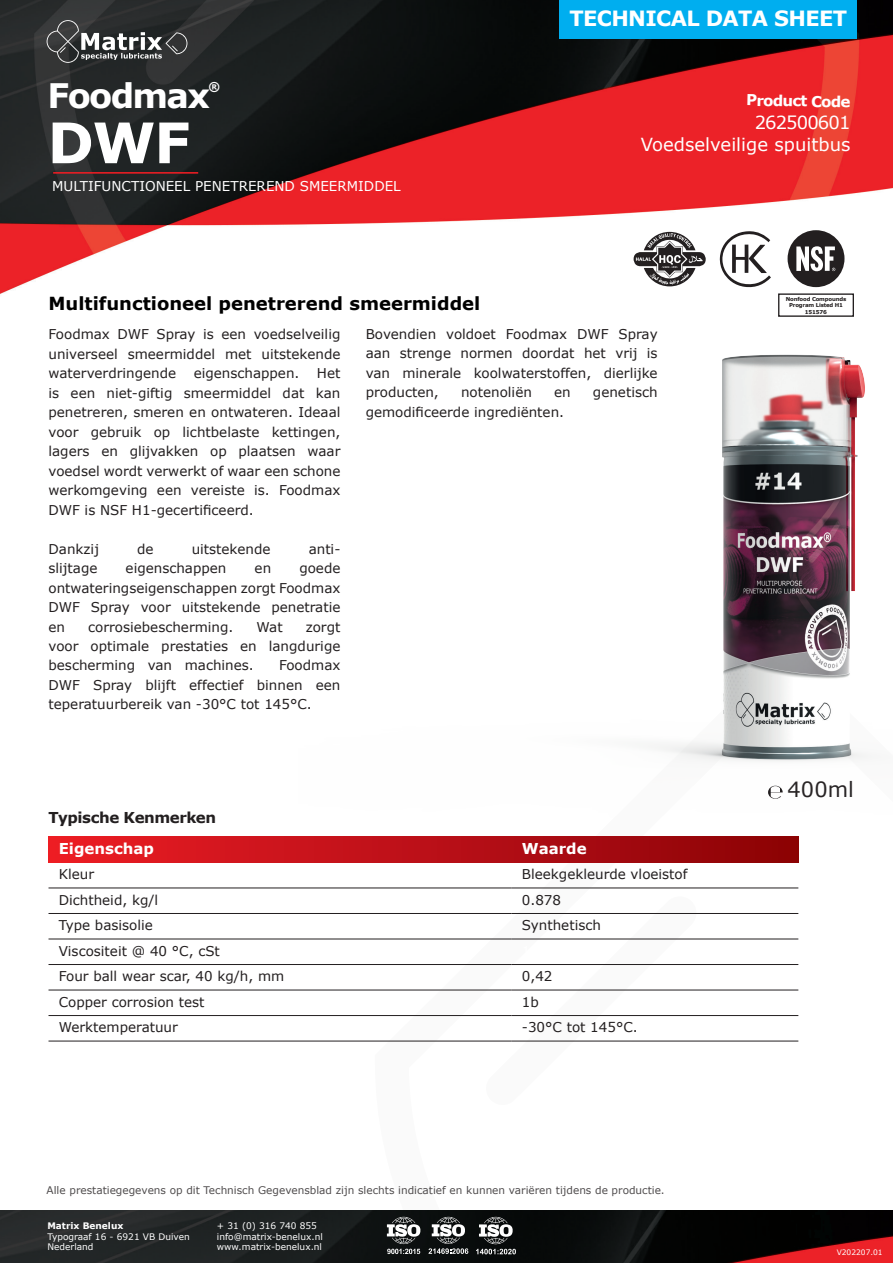
<style>
.page{position:relative;width:893px;height:1263px;background:#fff}
.page>*{position:absolute;margin:0;border:0;box-sizing:border-box;transform-origin:0 0}
.t1{font:700 55.95px "Verdana";color:#fff}
.t2{font:700 33.75px "Verdana";letter-spacing:-.05em;color:#fff}
.t3{font:700 21px "Verdana";letter-spacing:-.03em;color:#fff}
.t4{font:21px "Verdana";color:#231f20}
.t5{font:700 18px "Verdana";color:#000}
.t6{font:18px "Verdana";color:#fff}
.t7{font:18px "Verdana";letter-spacing:-.05em;color:#fff}
.t8{font:700 15px "Verdana";color:#fff}
.t9{font:700 15px "Verdana";letter-spacing:-.03em;color:#231f20}
.t10{font:13.5px/19.5px "Verdana";color:#231f20;text-align:justify}
.t11{font:13.5px "Verdana";color:#fff}
.t12{font:700 12.15px "Verdana";color:#fff}
.t13{font:10.5px "Verdana";color:#231f20}
.t14{font:9px/10.5px "Verdana";color:#fff}
.t15{font:700 9px "Verdana";color:#fff}
.t16{font:7.5px "Verdana";color:#fff}
.t17{font:700 5.4px/6.4px "Verdana";letter-spacing:-.03em;color:#231f20;text-align:center}
</style>
<div class="page">
<img style="left:0;top:0;width:893px;height:294px">
<svg style="left:375px;top:887px;width:518px;height:324px"></svg>
<div style="left:560px;top:0;width:297px;height:38px;background:#00aeef"></div>
<svg style="left:47px;top:20px;width:140px;height:43px;background:#505253"></svg>
<img style="left:0;top:1211px;width:893px;height:52px">
<svg style="left:387px;top:1217px;width:34px;height:37px"></svg>
<svg style="left:428px;top:1217px;width:40px;height:37px"></svg>
<svg style="left:476px;top:1217px;width:40px;height:37px"></svg>
<img style="left:298px;top:245px;width:595px;height:618px">
<div style="left:49px;top:837px;width:463px;height:25px;background:linear-gradient(to right,#ec1d23,#af0d15)"></div>
<div style="left:512px;top:837px;width:286px;height:25px;background:linear-gradient(to right,#af0d16,#8b0203)"></div>
<hr style="left:49px;top:888px;width:463px;height:1px;background:#231f20">
<hr style="left:512px;top:888px;width:286px;height:1px;background:#231f20">
<hr style="left:49px;top:913px;width:463px;height:1px;background:#231f20">
<hr style="left:512px;top:913px;width:286px;height:1px;background:#231f20">
<hr style="left:49px;top:939px;width:463px;height:1px;background:#231f20">
<hr style="left:512px;top:939px;width:286px;height:1px;background:#231f20">
<hr style="left:49px;top:964px;width:463px;height:1px;background:#231f20">
<hr style="left:512px;top:964px;width:286px;height:1px;background:#231f20">
<hr style="left:49px;top:990px;width:463px;height:1px;background:#231f20">
<hr style="left:512px;top:990px;width:286px;height:1px;background:#231f20">
<hr style="left:49px;top:1015px;width:463px;height:1px;background:#231f20">
<hr style="left:512px;top:1015px;width:286px;height:1px;background:#231f20">
<hr style="left:49px;top:1041px;width:463px;height:1px;background:#231f20">
<hr style="left:512px;top:1041px;width:286px;height:1px;background:#231f20">
<div style="left:778px;top:221px;width:76px;height:76px;background:#fff"></div>
<svg style="left:788px;top:230px;width:56px;height:57px"></svg>
<div style="left:632px;top:221px;width:76px;height:76px;background:#fff"></div>
<svg style="left:634px;top:232px;width:72px;height:54px"></svg>
<div style="left:708px;top:221px;width:76px;height:76px;background:#fff"></div>
<svg style="left:719px;top:231px;width:52px;height:57px"></svg>
<hr style="left:53px;top:172px;width:145px;height:2px;background:#ee1d23">
<svg style="left:768px;top:786px;width:15px;height:13px"></svg>
<h2 class="t2" style="left:47px;top:74px;width:164px">Foodmax</h2>
<p class="t12" style="left:208px;top:79px;width:13px">®</p>
<h1 class="t1" style="left:47px;top:106px;width:145px">DWF</h1>
<p class="t11" style="left:52px;top:178px;width:350px">MULTIFUNCTIONEEL PENETREREND SMEERMIDDEL</p>
<h3 class="t5" style="left:49px;top:292px;width:433px">Multifunctioneel penetrerend smeermiddel</h3>
<h3 class="t3" style="left:569px;top:5px;width:279px">TECHNICAL DATA SHEET</h3>
<p class="t8" style="left:747px;top:90px;width:106px;rotate:1deg">Product Code</p>
<h3 class="t7" style="left:755px;top:111px;width:97px">262500601</h3>
<h3 class="t6" style="left:641px;top:133px;width:211px">Voedselveilige spuitbus</h3>
<p class="t17" style="left:786px;top:296px;width:62px">Nonfood Compounds<br>Program Listed H1<br>151576</p>
<p class="t10" style="left:49px;top:325px;width:293px">Foodmax DWF Spray is een voedselveilig universeel smeermiddel met uitstekende waterverdringende</p>
<p class="t10" style="left:194px;top:364px;width:107px">eigenschappen.</p>
<p class="t10" style="left:49px;top:364px;width:293px;text-indent:268px">Het is een niet-giftig smeermiddel dat kan penetreren, smeren en ontwateren. Ideaal voor gebruik op lichtbelaste kettingen, lagers en glijvakken op plaatsen waar voedsel wordt verwerkt of waar een schone werkomgeving een vereiste is. Foodmax DWF is NSF H1-gecertificeerd.</p>
<p class="t10" style="left:49px;top:539px;width:52px">Dankzij</p>
<p class="t10" style="left:137px;top:539px;width:18px">de</p>
<p class="t10" style="left:192px;top:539px;width:80px">uitstekende</p>
<p class="t10" style="left:309px;top:539px;width:33px">anti-</p>
<p class="t10" style="left:49px;top:558px;width:50px">slijtage</p>
<p class="t10" style="left:126px;top:558px;width:102px">eigenschappen</p>
<p class="t10" style="left:255px;top:558px;width:18px">en</p>
<p class="t10" style="left:49px;top:558px;width:293px;text-indent:251px">goede ontwateringseigenschappen zorgt Foodmax DWF Spray voor uitstekende penetratie en</p>
<p class="t10" style="left:88px;top:617px;width:147px">corrosiebescherming.</p>
<p class="t10" style="left:257px;top:617px;width:28px">Wat</p>
<p class="t10" style="left:49px;top:617px;width:293px;text-indent:257px">zorgt voor optimale prestaties en langdurige bescherming van machines.</p>
<p class="t10" style="left:49px;top:656px;width:293px;text-indent:230px">Foodmax DWF Spray blijft effectief binnen een teperatuurbereik van -30°C tot 145°C.</p>
<p class="t10" style="left:366px;top:324px;width:293px">Bovendien voldoet Foodmax DWF Spray aan strenge normen doordat het vrij is van minerale koolwaterstoffen, dierlijke producten,</p>
<p class="t10" style="left:461px;top:383px;width:72px">notenoliën</p>
<p class="t10" style="left:554px;top:383px;width:18px">en</p>
<p class="t10" style="left:593px;top:383px;width:66px">genetisch</p>
<p class="t10" style="left:366px;top:402px;width:200px">gemodificeerde ingrediënten.</p>
<p class="t9" style="left:49px;top:807px;width:169px">Typische Kenmerken</p>
<p class="t8" style="left:59px;top:838px;width:97px">Eigenschap</p>
<p class="t8" style="left:522px;top:838px;width:66px">Waarde</p>
<p class="t10" style="left:59px;top:865px;width:37px">Kleur</p>
<p class="t10" style="left:522px;top:865px;width:167px">Bleekgekleurde vloeistof</p>
<p class="t10" style="left:59px;top:890px;width:101px">Dichtheid, kg/l</p>
<p class="t10" style="left:522px;top:890px;width:41px">0.878</p>
<p class="t10" style="left:59px;top:916px;width:96px">Type basisolie</p>
<p class="t10" style="left:522px;top:916px;width:81px">Synthetisch</p>
<p class="t10" style="left:59px;top:938px;width:227px;line-height:25.5px">Viscositeit @ 40 °C, cSt<br>Four ball wear scar, 40 kg/h, mm</p>
<p class="t10" style="left:522px;top:967px;width:32px">0,42</p>
<p class="t10" style="left:59px;top:992px;width:147px">Copper corrosion test</p>
<p class="t10" style="left:522px;top:992px;width:18px">1b</p>
<p class="t10" style="left:59px;top:1018px;width:121px">Werktemperatuur</p>
<p class="t10" style="left:522px;top:1018px;width:117px">-30°C tot 145°C.</p>
<p class="t13" style="left:47px;top:1183px;width:620px">Alle prestatiegegevens op dit Technisch Gegevensblad zijn slechts indicatief en kunnen variëren tijdens de productie.</p>
<p class="t15" style="left:47px;top:1220px;width:78px">Matrix Benelux</p>
<p class="t14" style="left:47px;top:1231px;width:144px">Typograaf 16 - 6921 VB Duiven<br>Nederland</p>
<p class="t14" style="left:217px;top:1221px;width:107px">+ 31 (0) 316 740 855 info@matrix-benelux.nl www.matrix-benelux.nl</p>
<h3 class="t4" style="left:788px;top:776px;width:68px">400ml</h3>
<p class="t16" style="left:837px;top:1247px;width:48px">V202207.01</p>
</div>
